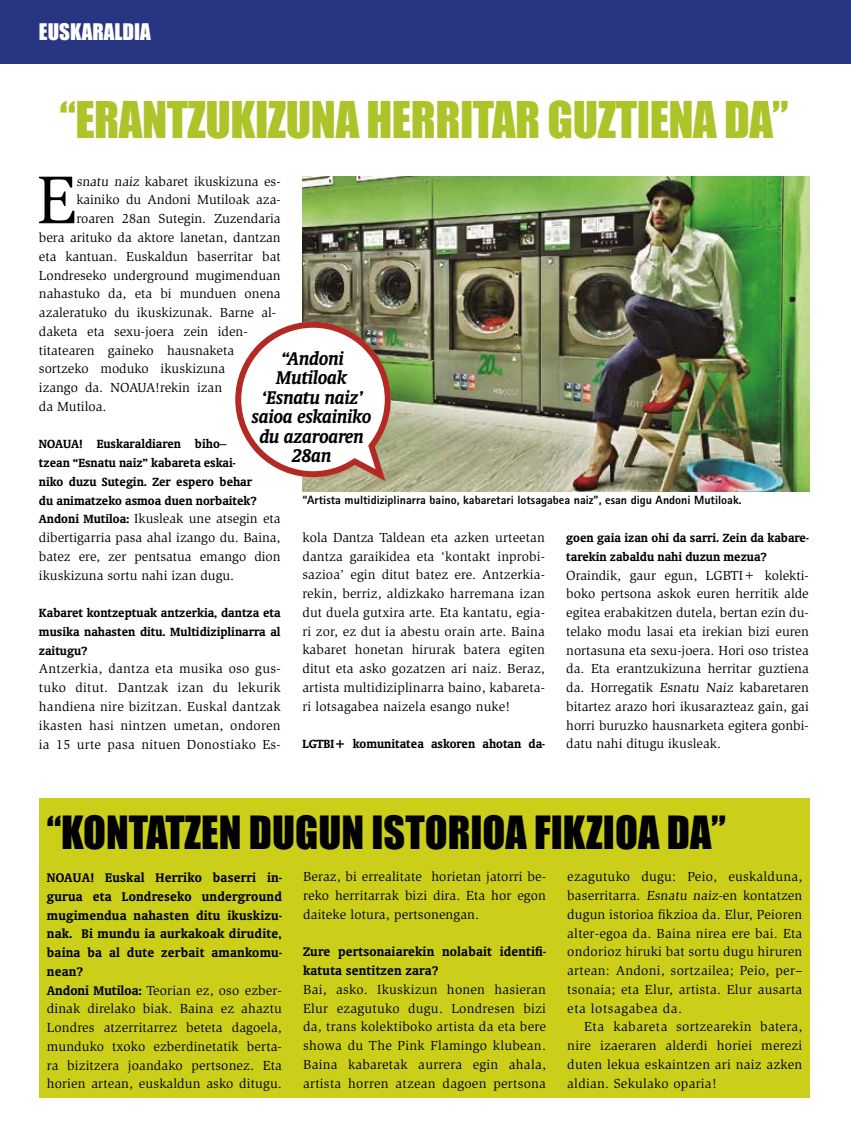
<style>
.page{position:relative;width:851px;height:1140px;background:#fff}
.page>*{position:absolute;margin:0;border:0;box-sizing:border-box;transform-origin:0 0}
.t1{font:69.45px "Slimbach";color:#000}
.t2{font:46.5px "Impact";letter-spacing:-.01em;color:#acc329}
.t3{font:42px "Impact";color:#000}
.t4{font:italic 700 21px/19.5px "Oranda BT";letter-spacing:-.01em;color:#000;text-align:center}
.t5{font:21px "Impact";color:#fff}
.t6{font:700 14.25px/18.8px "Oranda BT";letter-spacing:.01em;color:#000;text-align:justify}
.t7{font:13.5px/18.8px "Slimbach";color:#000;text-align:justify}
.t8{font:700 13.5px/18.8px "Oranda BT";color:#000}
.t9{font:800 12px "Rotis Sans Serif";color:#000}
.s1{font-family:"Oranda BT";font-weight:700}
.s2{font-family:"Oranda BT";font-weight:700;font-size:14.25px}
</style>
<div class="page">
<div style="left:0;top:0;width:850px;height:64px;background:#283583"></div>
<img style="left:302px;top:176px;width:507px;height:316px">
<div style="left:39px;top:797px;width:770px;height:300px;background:#cbcf1a"></div>
<svg style="left:235px;top:322px;width:155px;height:159px"></svg>
<h3 class="t5" style="left:39px;top:15px;width:113px">EUSKARALDIA</h3>
<h2 class="t2" style="left:60px;top:83px;width:730px">“ERANTZUKIZUNA HERRITAR GUZTIENA DA”</h2>
<h1 class="t1" style="left:36px;top:160px;width:41px">E</h1>
<p class="t7" style="left:76px;top:172px;width:206px">snatu naiz kabaret ikuskizuna es-</p>
<p class="t7" style="left:76px;top:191px;width:206px">kainiko du Andoni Mutiloak aza-</p>
<p class="t7" style="left:76px;top:209px;width:206px">roaren 28an Sutegin. Zuzendaria</p>
<p class="t7" style="left:39px;top:228px;width:243px">bera arituko da aktore lanetan, dantzan</p>
<p class="t7" style="left:39px;top:247px;width:243px">eta kantuan. Euskaldun baserritar bat</p>
<p class="t7" style="left:39px;top:266px;width:243px">Londreseko underground mugimenduan</p>
<p class="t7" style="left:39px;top:284px;width:243px">nahastuko da, eta bi munduen onena</p>
<p class="t7" style="left:39px;top:303px;width:238px">azaleratuko du ikuskizunak. Barne al-</p>
<p class="t7" style="left:39px;top:322px;width:210px">daketa eta sexu-joera zein iden-</p>
<p class="t7" style="left:39px;top:341px;width:197px">titatearen gaineko hausnaketa</p>
<p class="t7" style="left:39px;top:359px;width:188px">sortzeko moduko ikuskizuna</p>
<p class="t7" style="left:39px;top:378px;width:185px">izango da. NOAUA!rekin izan</p>
<p class="t7" style="left:39px;top:397px;width:69px">da Mutiloa.</p>
<p class="t8" style="left:39px;top:434px;width:219px">NOAUA! Euskaraldiaren biho– tzean “Esnatu naiz” kabareta eskai&shy;niko duzu Sutegin. Zer espero behar du animatzeko asmoa duen norbaitek?</p>
<p class="t7" style="left:39px;top:509px;width:243px"><span class="s1">Andoni Mutiloa:</span> Ikusleak une atsegin eta dibertigarria pasa ahal izango du. Baina, batez ere, zer pentsatua emango dion ikuskizuna sortu nahi izan dugu.</p>
<p class="t8" style="left:39px;top:603px;width:243px;text-align:justify">Kabaret kontzeptuak antzerkia, dantza eta musika nahasten ditu. Multidiziplinarra al zaitugu?</p>
<p class="t7" style="left:39px;top:659px;width:243px">Antzerkia, dantza eta musika oso gus&shy;tuko ditut. Dantzak izan du lekurik handiena nire bizitzan. Euskal dantzak ikasten hasi nintzen umetan, ondoren ia 15 urte pasa nituen Donostiako Es-</p>
<h3 class="t4" style="left:252px;top:348px;width:121px">“Andoni<br>Mutiloak ‘Esnatu naiz’ saioa eskainiko du azaroaren<br>28an</h3>
<p class="t9" style="left:302px;top:492px;width:440px">“Artista multidiziplinarra baino, kabaretari lotsagabea naiz”, esan digu Andoni Mutiloak.</p>
<p class="t7" style="left:302px;top:528px;width:244px">kola Dantza Taldean eta azken urteetan dantza garaikidea eta ‘kontakt inprobi&shy;sazioa’ egin ditut batez ere. Antzerkia&shy;rekin, berriz, aldizkako harremana izan dut duela gutxira arte. Eta kantatu, egia&shy;ri zor, ez dut ia abestu orain arte. Baina kabaret honetan hirurak batera egiten ditut eta asko gozatzen ari naiz. Beraz, artista multidiziplinarra baino, kabareta&shy;ri lotsagabea naizela esango nuke!</p>
<p class="t8" style="left:302px;top:734px;width:244px">LGTBI+ komunitatea askoren ahotan da-</p>
<p class="t8" style="left:566px;top:528px;width:244px">goen gaia izan ohi da sarri. Zein da kabare&shy;tarekin zabaldu nahi duzun mezua?</p>
<p class="t7" style="left:566px;top:566px;width:244px">Oraindik, gaur egun, LGBTI+ kolekti&shy;boko pertsona askok euren herritik alde egitea erabakitzen dutela, bertan ezin du&shy;telako modu lasai eta irekian bizi euren nortasuna eta sexu-joera. Hori oso tristea da. Eta erantzukizuna herritar guztiena da. Horregatik Esnatu Naiz kabaretaren bitartez arazo hori ikusarazteaz gain, gai horri buruzko hausnarketa egitera gonbi&shy;datu nahi ditugu ikusleak.</p>
<h3 class="t3" style="left:47px;top:800px;width:680px">“KONTATZEN DUGUN ISTORIOA FIKZIOA DA”</h3>
<p class="t6" style="left:47px;top:868px;width:236px">NOAUA! Euskal Herriko baserri in&shy;gurua eta Londreseko underground mugimendua nahasten ditu ikuskizu&shy;nak. Bi mundu ia aurkakoak dirudite, baina ba al dute zerbait amankomu&shy;nean?</p>
<p class="t7" style="left:47px;top:980px;width:236px"><span class="s2">Andoni Mutiloa:</span> Teorian ez, oso ezber&shy;dinak direlako biak. Baina ez ahaztu Londres atzerritarrez beteta dagoela, munduko txoko ezberdinetatik berta&shy;ra bizitzera joandako pertsonez. Eta horien artean, euskaldun asko ditugu.</p>
<p class="t7" style="left:567px;top:867px;width:236px">ezagutuko dugu: Peio, euskalduna, baserritarra. Esnatu naiz-en kontatzen dugun istorioa fikzioa da. Elur, Peioren alter-egoa da. Baina nirea ere bai. Eta ondorioz hiruki bat sortu dugu hiruren artean: Andoni, sortzailea; Peio, per– tsonaia; eta Elur, artista. Elur ausarta eta lotsagabea da.</p>
<p class="t7" style="left:567px;top:1017px;width:236px;text-indent:17px">Eta kabareta sortzearekin batera, nire izaeraren alderdi horiei merezi duten lekua eskaintzen ari naiz azken aldian. Sekulako oparia!</p>
<p class="t7" style="left:303px;top:867px;width:244px">Beraz, bi errealitate horietan jatorri be&shy;reko herritarrak bizi dira. Eta hor egon daiteke lotura, pertsonengan.</p>
<p class="t6" style="left:303px;top:942px;width:244px">Zure pertsonaiarekin nolabait identifi&shy;katuta sentitzen zara?</p>
<p class="t7" style="left:303px;top:980px;width:244px">Bai, asko. Ikuskizun honen hasieran Elur ezagutuko dugu. Londresen bizi da, trans kolektiboko artista da eta bere showa du The Pink Flamingo klubean.<br>Baina kabaretak aurrera egin ahala, artista horren atzean dagoen pertsona</p>
</div>
